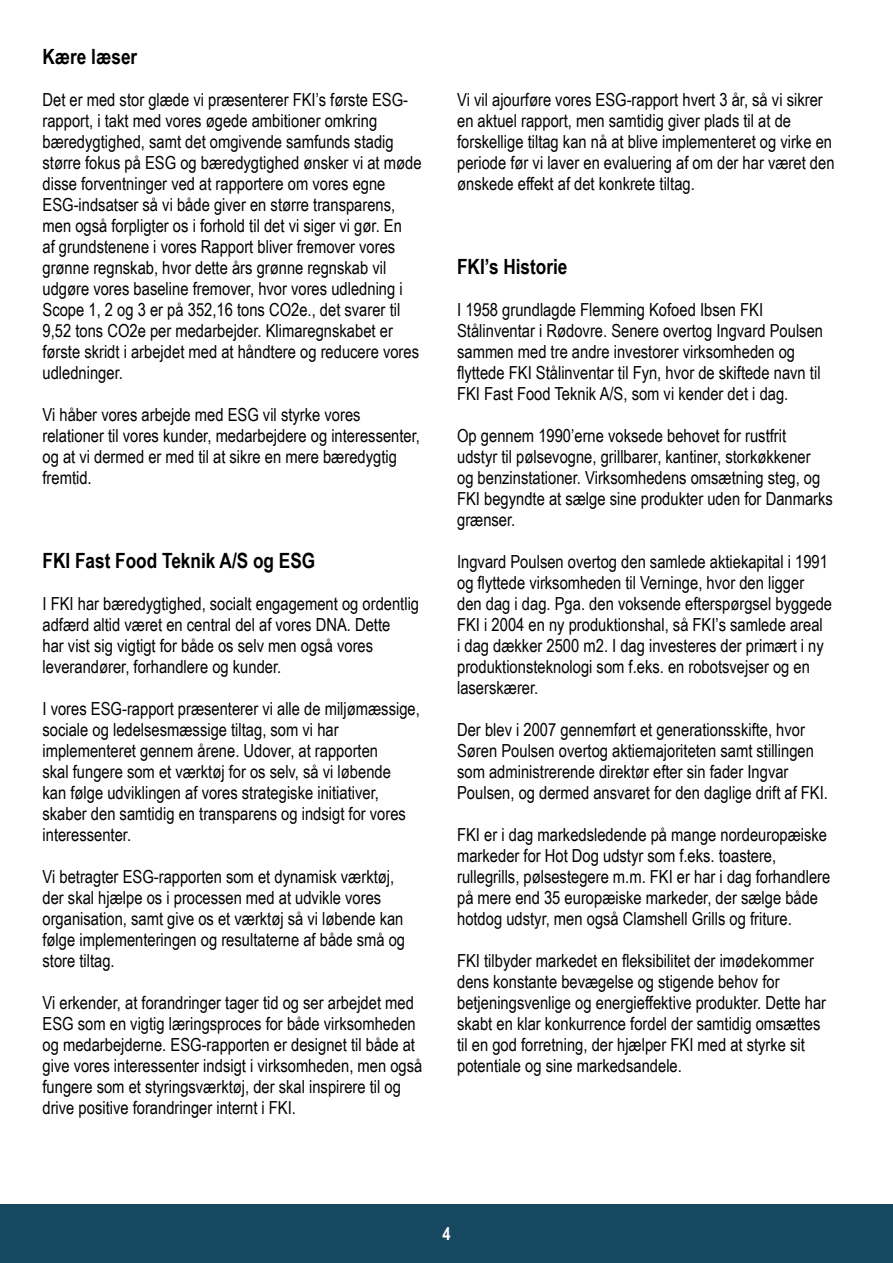
<style>
.page{position:relative;width:893px;height:1263px;background:#fff}
.page>*{position:absolute;margin:0;border:0;box-sizing:border-box;transform-origin:0 0}
.t1{font:700 21px "Arial Narrow";color:#000}
.t2{font:18px/21px "Arial Narrow";color:#000}
.t3{font:700 18px "Arial Narrow";color:#fff}
</style>
<div class="page">
<div style="left:0;top:1204px;width:893px;height:59px;background:#174861"></div>
<p class="t1" style="left:43px;top:40px;width:96px">Kære læser</p>
<p class="t2" style="left:43px;top:88px;width:381px">Det er med stor glæde vi præsenterer FKI’s første ESG&shy;rapport, i takt med vores øgede ambitioner omkring bæredygtighed, samt det omgivende samfunds stadig større fokus på ESG og bæredygtighed ønsker vi at møde disse forventninger ved at rapportere om vores egne ESG-indsatser så vi både giver en større transparens, men også forpligter os i forhold til det vi siger vi gør. En<br>af grundstenene i vores Rapport bliver fremover vores grønne regnskab, hvor dette års grønne regnskab vil udgøre vores baseline fremover, hvor vores udledning i Scope 1, 2 og 3 er på 352,16 tons CO2e., det svarer til 9,52 tons CO2e per medarbejder. Klimaregnskabet er første skridt i arbejdet med at håndtere og reducere vores udledninger.</p>
<p class="t2" style="left:43px;top:403px;width:379px">Vi håber vores arbejde med ESG vil styrke vores relationer til vores kunder, medarbejdere og interessenter, og at vi dermed er med til at sikre en mere bæredygtig fremtid.</p>
<p class="t1" style="left:43px;top:544px;width:274px">FKI Fast Food Teknik A/S og ESG</p>
<p class="t2" style="left:43px;top:592px;width:378px">I FKI har bæredygtighed, socialt engagement og ordentlig adfærd altid været en central del af vores DNA. Dette<br>har vist sig vigtigt for både os selv men også vores leverandører, forhandlere og kunder.</p>
<p class="t2" style="left:43px;top:697px;width:379px">I vores ESG-rapport præsenterer vi alle de miljømæssige, sociale og ledelsesmæssige tiltag, som vi har implementeret gennem årene. Udover, at rapporten<br>skal fungere som et værktøj for os selv, så vi løbende<br>kan følge udviklingen af vores strategiske initiativer, skaber den samtidig en transparens og indsigt for vores interessenter.</p>
<p class="t2" style="left:43px;top:865px;width:364px">Vi betragter ESG-rapporten som et dynamisk værktøj, der skal hjælpe os i processen med at udvikle vores organisation, samt give os et værktøj så vi løbende kan følge implementeringen og resultaterne af både små og store tiltag.</p>
<p class="t2" style="left:43px;top:991px;width:381px">Vi erkender, at forandringer tager tid og ser arbejdet med ESG som en vigtig læringsproces for både virksomheden og medarbejderne. ESG-rapporten er designet til både at give vores interessenter indsigt i virksomheden, men også fungere som et styringsværktøj, der skal inspirere til og drive positive forandringer internt i FKI.</p>
<p class="t2" style="left:457px;top:88px;width:379px">Vi vil ajourføre vores ESG-rapport hvert 3 år, så vi sikrer en aktuel rapport, men samtidig giver plads til at de forskellige tiltag kan nå at blive implementeret og virke en periode før vi laver en evaluering af om der har været den ønskede effekt af det konkrete tiltag.</p>
<p class="t1" style="left:457px;top:250px;width:112px">FKI’s Historie</p>
<p class="t2" style="left:457px;top:298px;width:367px">I 1958 grundlagde Flemming Kofoed Ibsen FKI Stålinventar i Rødovre. Senere overtog Ingvard Poulsen sammen med tre andre investorer virksomheden og flyttede FKI Stålinventar til Fyn, hvor de skiftede navn til FKI Fast Food Teknik A/S, som vi kender det i dag.</p>
<p class="t2" style="left:457px;top:424px;width:377px">Op gennem 1990’erne voksede behovet for rustfrit<br>udstyr til pølsevogne, grillbarer, kantiner, storkøkkener<br>og benzinstationer. Virksomhedens omsætning steg, og FKI begyndte at sælge sine produkter uden for Danmarks grænser.</p>
<p class="t2" style="left:457px;top:550px;width:377px">Ingvard Poulsen overtog den samlede aktiekapital i 1991 og flyttede virksomheden til Verninge, hvor den ligger den dag i dag. Pga. den voksende efterspørgsel byggede FKI i 2004 en ny produktionshal, så FKI’s samlede areal<br>i dag dækker 2500 m2. I dag investeres der primært i ny produktionsteknologi som f.eks. en robotsvejser og en laserskærer.</p>
<p class="t2" style="left:457px;top:718px;width:372px">Der blev i 2007 gennemført et generationsskifte, hvor Søren Poulsen overtog aktiemajoriteten samt stillingen som administrerende direktør efter sin fader Ingvar Poulsen, og dermed ansvaret for den daglige drift af FKI.</p>
<p class="t2" style="left:457px;top:823px;width:375px">FKI er i dag markedsledende på mange nordeuropæiske markeder for Hot Dog udstyr som f.eks. toastere, rullegrills, pølsestegere m.m. FKI er har i dag forhandlere på mere end 35 europæiske markeder, der sælge både hotdog udstyr, men også Clamshell Grills og friture.</p>
<p class="t2" style="left:457px;top:949px;width:371px">FKI tilbyder markedet en fleksibilitet der imødekommer dens konstante bevægelse og stigende behov for betjeningsvenlige og energieffektive produkter. Dette har skabt en klar konkurrence fordel der samtidig omsættes til en god forretning, der hjælper FKI med at styrke sit potentiale og sine markedsandele.</p>
<p class="t3" style="left:442px;top:1220px;width:10px">4</p>
</div>
